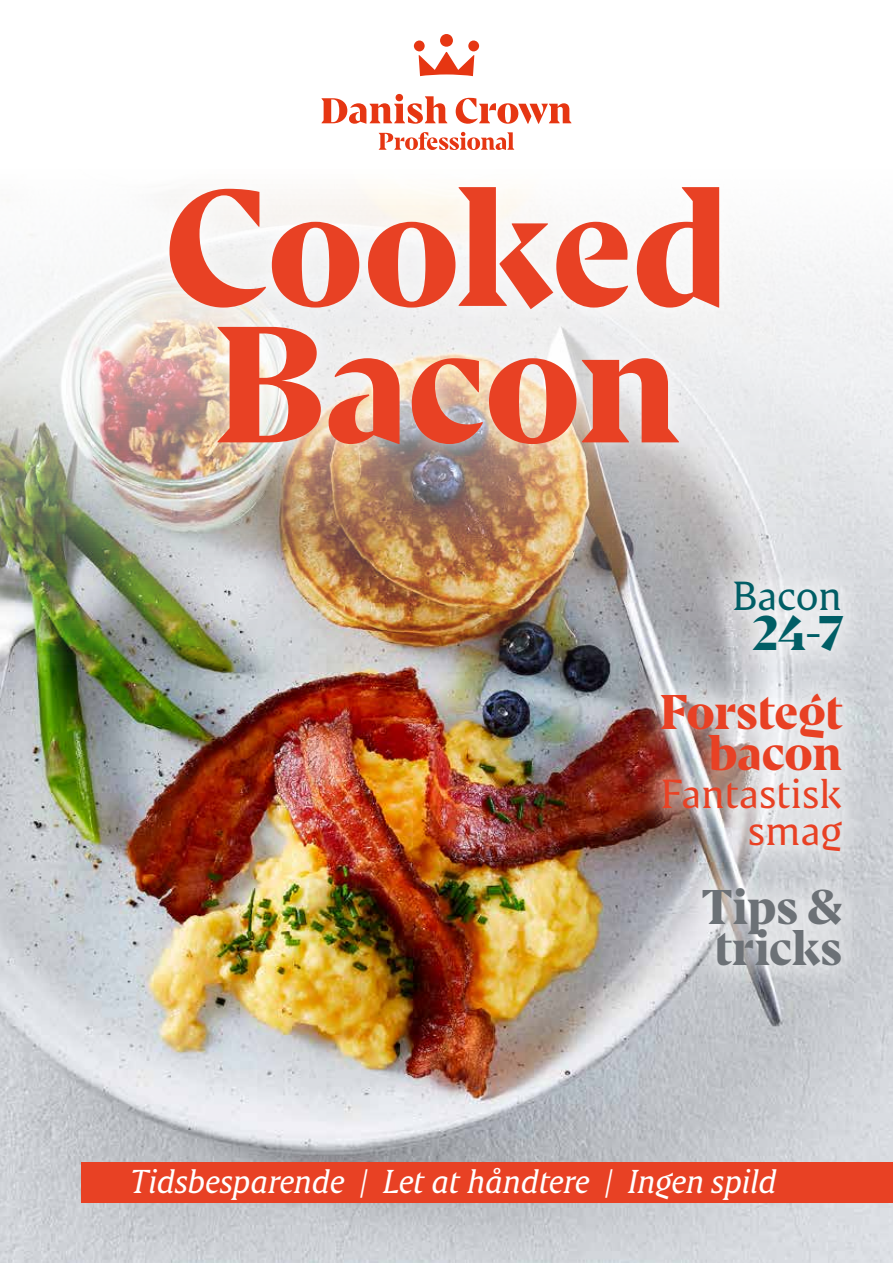
<style>
.page{position:relative;width:893px;height:1263px;background:#fff}
.page>*{position:absolute;margin:0;border:0;box-sizing:border-box;transform-origin:0 0}
.t1{font:700 165px/136.5px "Danish Crown Display";color:#e84124}
.t2{font:700 48.6px/40.8px "Danish Crown Display";color:#e84124;text-align:right}
.t3{font:700 48.6px/40.8px "Danish Crown Display";color:#6c7176}
.t4{font:700 48.6px "Danish Crown Display";color:#005e66}
.t5{font:40.5px/37.8px "Danish Crown Text";letter-spacing:-.005em;color:#e84124;text-align:right}
.t6{font:40.5px "Danish Crown Text";color:#005e66}
.t7{font:italic 33px "Danish Crown Text";color:#fff}
</style>
<div class="page">
<img style="left:0;top:98px;width:893px;height:1165px">
<div style="left:634px;top:553px;width:237px;height:440px;background:#fff;opacity:.5"></div>
<div style="left:146px;top:163px;width:597px;height:304px;background:#fff;opacity:.75"></div>
<svg style="left:379px;top:132px;width:135px;height:18px"></svg>
<svg style="left:322px;top:34px;width:249px;height:90px"></svg>
<div style="left:81px;top:1162px;width:812px;height:41px;background:#e84124"></div>
<h1 class="t1" style="left:165px;top:177px;width:565px">Cooked<br>Bacon</h1>
<p class="t6" style="left:732px;top:571px;width:111px">Bacon</p>
<h2 class="t4" style="left:753px;top:602px;width:92px">24-7</h2>
<h2 class="t2" style="left:660px;top:691px;width:185px">Forstegt bacon</h2>
<p class="t5" style="left:661px;top:774px;width:182px">Fantastisk smag</p>
<h2 class="t3" style="left:701px;top:886px;width:142px">Tips &amp; tricks</h2>
<p class="t7" style="left:130px;top:1161px;width:649px">Tidsbesparende | Let at håndtere | Ingen spild</p>
</div>
